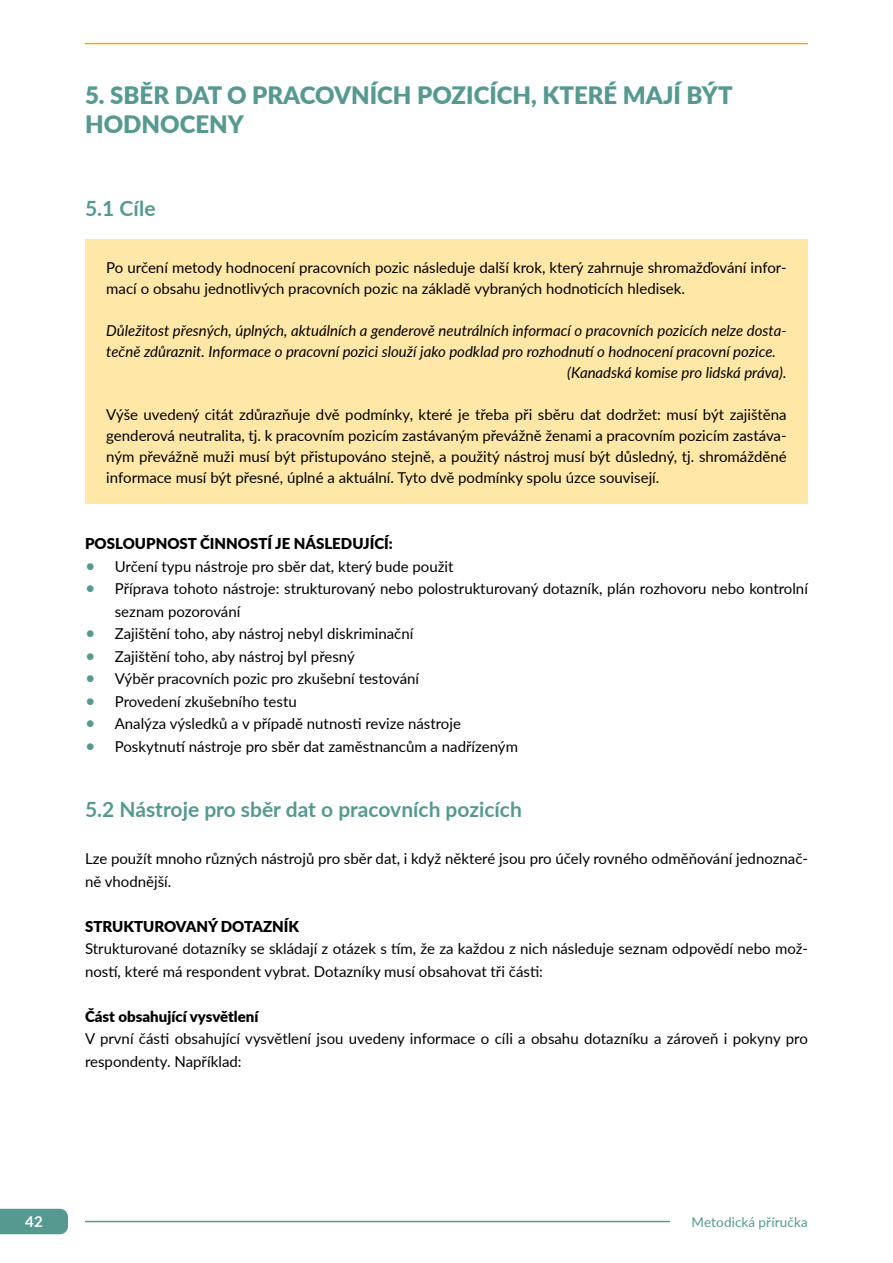
<style>
.page{position:relative;width:893px;height:1263px;background:#fff}
.page>*{position:absolute;margin:0;border:0;box-sizing:border-box;transform-origin:0 0}
.t1{font:900 24px/28.8px "Lato";color:#559991}
.t2{font:700 21px "Lato";color:#559991}
.t3{font:15px/21px "Lato";color:#000}
.t4{font:italic 15px "Lato";color:#000}
.t5{font:900 15px "Lato";color:#000}
.t6{font:700 15px "Lato";color:#fff}
.t7{font:13.5px "Lato";letter-spacing:.01em;color:#559991}
.s1{font-size:18px;color:#559991}
</style>
<div class="page">
<hr style="left:85px;top:43px;width:723px;height:1px;background:#faa61a">
<hr style="left:85px;top:1221px;width:723px;height:1px;background:#559991">
<div style="left:0;top:1209px;width:68px;height:25px;background:#559991"></div>
<div style="left:670px;top:1209px;width:138px;height:25px;background:#fff"></div>
<div style="left:85px;top:239px;width:723px;height:265px;background:#ffe7a7"></div>
<h1 class="t1" style="left:85px;top:80px;width:649px">5. SBĚR DAT O PRACOVNÍCH POZICÍCH, KTERÉ MAJÍ BÝT<br>HODNOCENY</h1>
<h2 class="t2" style="left:85px;top:193px;width:72px">5.1 Cíle</h2>
<p class="t3" style="left:106px;top:256px;width:682px">Po určení metody hodnocení pracovních pozic následuje další krok, který zahrnuje shromažďování infor&shy;mací o obsahu jednotlivých pracovních pozic na základě vybraných hodnoticích hledisek.</p>
<p class="t4" style="left:106px;top:320px;width:682px">Důležitost přesných, úplných, aktuálních a genderově neutrálních informací o pracovních pozicích nelze dosta-</p>
<p class="t4" style="left:106px;top:341px;width:671px">tečně zdůraznit. Informace o pracovní pozici slouží jako podklad pro rozhodnutí o hodnocení pracovní pozice.</p>
<p class="t4" style="left:567px;top:362px;width:221px">(Kanadská komise pro lidská práva).</p>
<p class="t3" style="left:106px;top:403px;width:682px;text-align:justify">Výše uvedený citát zdůrazňuje dvě podmínky, které je třeba při sběru dat dodržet: musí být zajištěna genderová neutralita, tj. k pracovním pozicím zastávaným převážně ženami a pracovním pozicím zastáva&shy;ným převážně muži musí být přistupováno stejně, a použitý nástroj musí být důsledný, tj. shromážděné informace musí být přesné, úplné a aktuální. Tyto dvě podmínky spolu úzce souvisejí.</p>
<p class="t5" style="left:85px;top:532px;width:309px">POSLOUPNOST ČINNOSTÍ JE NÁSLEDUJÍCÍ:</p>
<p class="t3" style="left:85px;top:555px;width:370px"><span class="s1">•</span> Určení typu nástroje pro sběr dat, který bude použit</p>
<p class="t3" style="left:115px;top:577px;width:695px;line-height:22.5px;text-indent:-30px"><span class="s1">•</span> Příprava tohoto nástroje: strukturovaný nebo polostrukturovaný dotazník, plán rozhovoru nebo kontrolní seznam pozorování</p>
<p class="t3" style="left:85px;top:622px;width:330px"><span class="s1">•</span> Zajištění toho, aby nástroj nebyl diskriminační</p>
<p class="t3" style="left:85px;top:645px;width:271px"><span class="s1">•</span> Zajištění toho, aby nástroj byl přesný</p>
<p class="t3" style="left:85px;top:667px;width:336px"><span class="s1">•</span> Výběr pracovních pozic pro zkušební testování</p>
<p class="t3" style="left:85px;top:690px;width:213px"><span class="s1">•</span> Provedení zkušebního testu</p>
<p class="t3" style="left:85px;top:712px;width:377px"><span class="s1">•</span> Analýza výsledků a v případě nutnosti revize nástroje</p>
<p class="t3" style="left:85px;top:735px;width:434px"><span class="s1">•</span> Poskytnutí nástroje pro sběr dat zaměstnancům a nadřízeným</p>
<h2 class="t2" style="left:85px;top:794px;width:438px">5.2 Nástroje pro sběr dat o pracovních pozicích</h2>
<p class="t3" style="left:85px;top:847px;width:724px;line-height:22.5px">Lze použít mnoho různých nástrojů pro sběr dat, i když některé jsou pro účely rovného odměňování jednoznač&shy;ně vhodnější.</p>
<p class="t5" style="left:85px;top:915px;width:215px">STRUKTUROVANÝ DOTAZNÍK</p>
<p class="t3" style="left:85px;top:937px;width:724px;line-height:22.5px">Strukturované dotazníky se skládají z otázek s tím, že za každou z nich následuje seznam odpovědí nebo mož&shy;ností, které má respondent vybrat. Dotazníky musí obsahovat tři části:</p>
<p class="t5" style="left:85px;top:1005px;width:175px">Část obsahující vysvětlení</p>
<p class="t3" style="left:85px;top:1027px;width:724px;line-height:22.5px">V první části obsahující vysvětlení jsou uvedeny informace o cíli a obsahu dotazníku a zároveň i pokyny pro respondenty. Například:</p>
<p class="t6" style="left:25px;top:1210px;width:19px">42</p>
<p class="t7" style="left:691px;top:1212px;width:118px">Metodická příručka</p>
</div>
